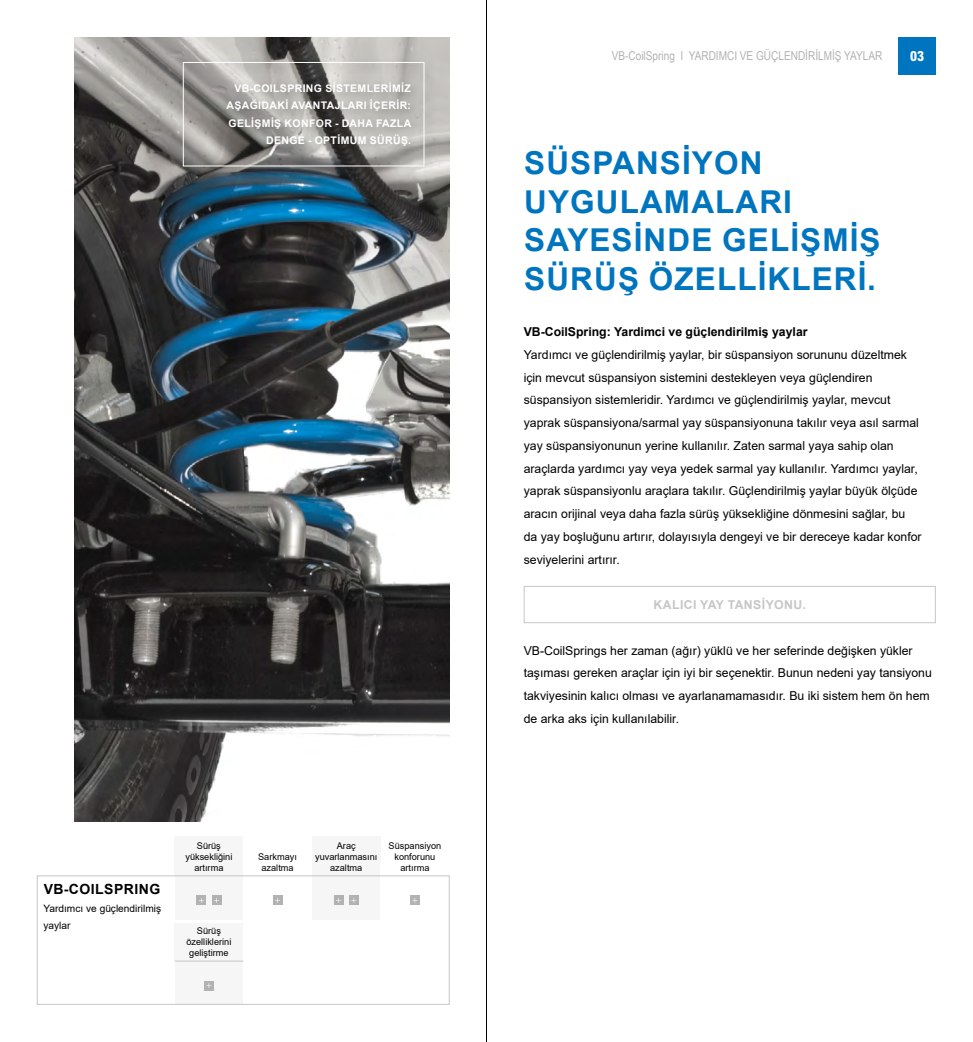
<style>
.page{position:relative;width:973px;height:1042px;background:#fff}
.page>*{position:absolute;margin:0;border:0;box-sizing:border-box;transform-origin:0 0}
.t1{font:700 31.5px/38.5px "Arial";letter-spacing:.035em;color:#0075bf}
.t2{font:700 14px "Arial";letter-spacing:.035em;color:#000}
.t3{font:800 condensed 14px "Arial MT Std";color:#fff}
.t4{font:12.25px/22.8px "Arial";color:#000}
.t5{font:12.25px "Arial Narrow";color:#b3b2b2}
.t6{font:700 12.25px "Arial";color:#000}
.t7{font:700 12.25px "Arial";letter-spacing:.035em;color:#c6c6c6}
.t8{font:700 10.5px/17.2px "Arial";letter-spacing:.035em;color:#fff;text-align:right}
.t9{font:10.15px/17.5px "Arial";color:#000}
.t10{font:9.1px/11px "Arial";color:#000;text-align:center}
</style>
<div class="page">
<img style="left:74px;top:37px;width:375px;height:785px">
<div style="left:898px;top:37px;width:37px;height:37px;background:#0075bf"></div>
<div style="left:174px;top:876px;width:69px;height:43px;background:#f6f6f6"></div>
<div style="left:174px;top:961px;width:69px;height:44px;background:#f6f6f6"></div>
<div style="left:174px;top:847px;width:69px;height:29px;background:#f6f6f6"></div>
<div style="left:174px;top:932px;width:69px;height:29px;background:#f6f6f6"></div>
<div style="left:312px;top:876px;width:68px;height:43px;background:#f6f6f6"></div>
<div style="left:312px;top:847px;width:68px;height:29px;background:#f6f6f6"></div>
<div style="left:204px;top:980px;width:10px;height:10px;background:#b3b2b2"></div>
<svg style="left:206px;top:983px;width:5px;height:5px"></svg>
<div style="left:196px;top:895px;width:10px;height:10px;background:#b3b2b2"></div>
<div style="left:211px;top:895px;width:10px;height:10px;background:#b3b2b2"></div>
<div style="left:272px;top:895px;width:10px;height:10px;background:#b3b2b2"></div>
<div style="left:333px;top:895px;width:10px;height:10px;background:#b3b2b2"></div>
<svg style="left:349px;top:895px;width:10px;height:10px"></svg>
<div style="left:410px;top:895px;width:10px;height:10px;background:#b3b2b2"></div>
<svg style="left:412px;top:898px;width:5px;height:5px"></svg>
<div style="left:37px;top:875px;width:412px;height:130px;border:1px solid #c6c6c6"></div>
<hr style="left:174px;top:960px;width:69px;height:1px;background:#c6c6c6">
<div style="left:523px;top:586px;width:412px;height:37px;border:1px solid #c6c6c6"></div>
<div style="left:176px;top:56px;width:261px;height:124px;background:#000;opacity:.3"></div>
<div style="left:183px;top:62px;width:241px;height:104px;border:1px solid #fff"></div>
<div style="left:174px;top:923px;width:69px;height:33px;background:#f6f6f6"></div>
<div style="left:174px;top:837px;width:69px;height:26px;background:#f6f6f6"></div>
<div style="left:312px;top:837px;width:68px;height:26px;background:#f6f6f6"></div>
<hr style="left:486px;top:0;width:1px;height:1042px;background:#000">
<p class="t8" style="left:226px;top:80px;width:186px">VB-COILSPRING SİSTEMLERİMİZ<br>AŞAĞIDAKİ AVANTAJLARI İÇERİR:<br>GELİŞMİŞ KONFOR - DAHA FAZLA<br>DENGE - OPTİMUM SÜRÜŞ.</p>
<p class="t2" style="left:44px;top:879px;width:118px">VB-COILSPRING</p>
<p class="t9" style="left:43px;top:899px;width:119px">Yardımcı ve güçlendirilmiş yaylar</p>
<p class="t10" style="left:185px;top:840px;width:48px">Sürüş yüksekliğini artırma</p>
<p class="t10" style="left:258px;top:851px;width:40px">Sarkmayı azaltma</p>
<p class="t10" style="left:315px;top:840px;width:64px">Araç yuvarlanmasını azaltma</p>
<p class="t10" style="left:388px;top:840px;width:54px">Süspansiyon konforunu artırma</p>
<p class="t10" style="left:186px;top:925px;width:46px">Sürüş özelliklerini geliştirme</p>
<p class="t5" style="left:611px;top:47px;width:272px">VB-CoilSpring I YARDIMCI VE GÜÇLENDİRİLMİŞ YAYLAR</p>
<p class="t3" style="left:909px;top:47px;width:15px">03</p>
<h1 class="t1" style="left:524px;top:144px;width:358px">SÜSPANSİYON<br>UYGULAMALARI<br>SAYESİNDE GELİŞMİŞ<br>SÜRÜŞ ÖZELLİKLERİ.</h1>
<p class="t6" style="left:523px;top:323px;width:285px">VB-CoilSpring: Yardimci ve güçlendirilmiş yaylar</p>
<p class="t4" style="left:523px;top:343px;width:399px">Yardımcı ve güçlendirilmiş yaylar, bir süspansiyon sorununu düzeltmek için mevcut süspansiyon sistemini destekleyen veya güçlendiren süspansiyon sistemleridir. Yardımcı ve güçlendirilmiş yaylar, mevcut yaprak süspansiyona/sarmal yay süspansiyonuna takılır veya asıl sarmal yay süspansiyonunun yerine kullanılır. Zaten sarmal yaya sahip olan araçlarda yardımcı yay veya yedek sarmal yay kullanılır. Yardımcı yaylar, yaprak süspansiyonlu araçlara takılır. Güçlendirilmiş yaylar büyük ölçüde aracın orijinal veya daha fazla sürüş yüksekliğine dönmesini sağlar, bu da yay boşluğunu artırır, dolayısıyla dengeyi ve bir dereceye kadar konfor seviyelerini artırır.</p>
<p class="t7" style="left:653px;top:596px;width:154px">KALICI YAY TANSİYONU.</p>
<p class="t4" style="left:523px;top:639px;width:409px">VB-CoilSprings her zaman (ağır) yüklü ve her seferinde değişken yükler taşıması gereken araçlar için iyi bir seçenektir. Bunun nedeni yay tansiyonu takviyesinin kalıcı olması ve ayarlanamamasıdır. Bu iki sistem hem ön hem de arka aks için kullanılabilir.</p>
</div>
